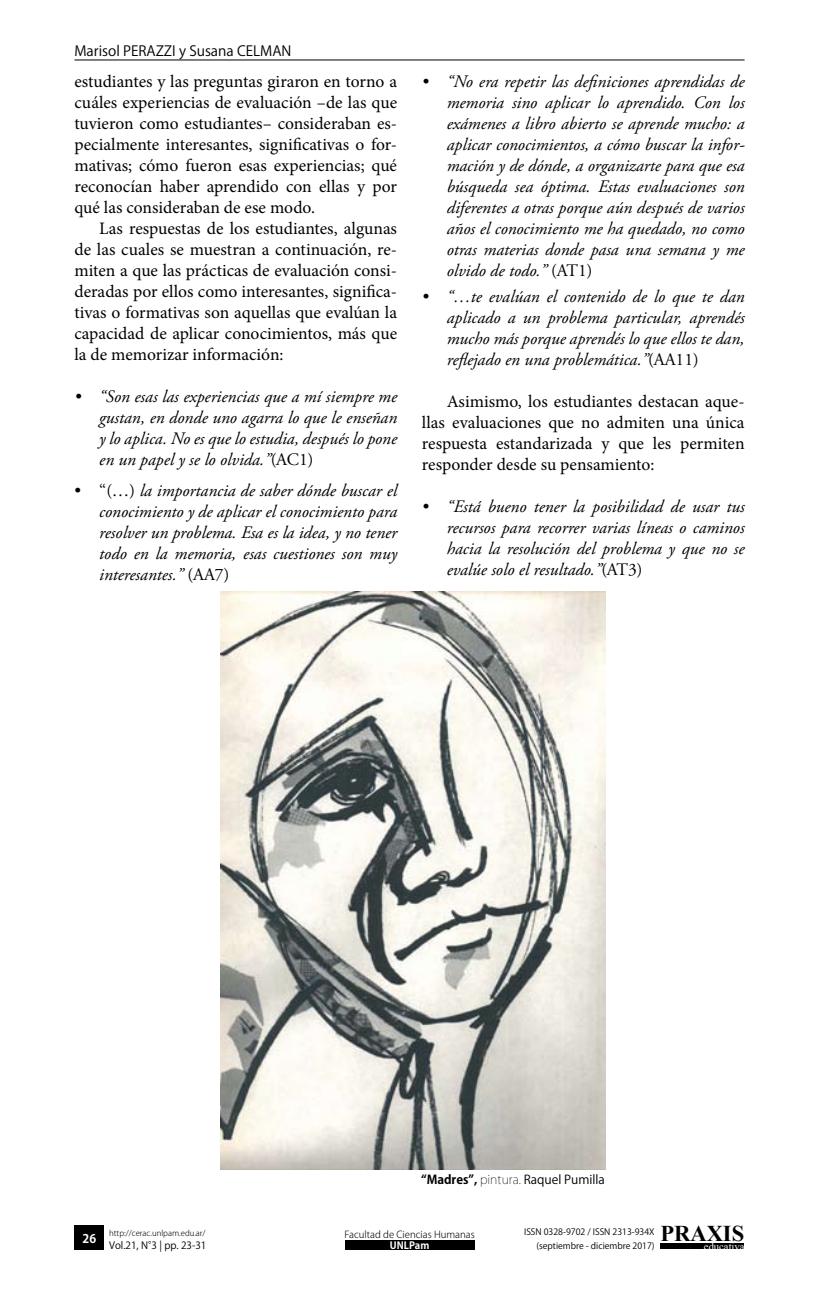
<style>
.page{position:relative;width:829px;height:1290px;background:#fff}
.page>*{position:absolute;margin:0;border:0;box-sizing:border-box;transform-origin:0 0}
.t1{font:700 22.57px "Times New Roman";color:#000}
.t2{font:italic 17.5px/21px "Adobe Garamond Pro";color:#000;text-align:justify}
.t3{font:17.5px/21px "Minion Pro";color:#000;text-align:justify}
.t4{font:14px "Koz Go Std";color:#000}
.t5{font:12.25px "Koz Go Std";color:#000}
.t6{font:700 11.9px "Koz Go Std";color:#fff}
.t7{font:10.67px "Times New Roman";color:#fff}
.t8{font:9.97px "Koz Go Pro";color:#000}
.t9{font:700 9.97px "Koz Go Pro";color:#fff}
.t10{font:300 9.62px "Koz Go Pro";color:#000}
.t11{font:8.75px/14px "Koz Go Pro";color:#000;text-align:right}
.t12{font:300 7.88px "Koz Go Pro";color:#000}
.s1{font-style:normal}
.s2{font-weight:700}
.s3{font-weight:200}
</style>
<div class="page">
<hr style="left:74px;top:60px;width:670px;height:1px;background:#000">
<div style="left:74px;top:1225px;width:30px;height:25px;background:#000"></div>
<div style="left:660px;top:1243px;width:84px;height:6px;background:#000"></div>
<div style="left:345px;top:1240px;width:129px;height:10px;background:#000"></div>
<img style="left:221px;top:592px;width:384px;height:577px">
<p class="t4" style="left:74px;top:42px;width:181px">Marisol Perazzi y Susana Celma</p>
<p class="t4" style="left:281px;top:42px;width:11px">n</p>
<p class="t3" style="left:74px;top:71px;width:324px">estudiantes y las preguntas giraron en torno a cuáles experiencias de evaluación –de las que tuvieron como estudiantes– consideraban es&shy;pecialmente interesantes, significativas o for&shy;mativas; cómo fueron esas experiencias; qué reconocían haber aprendido con ellas y por qué las consideraban de ese modo.</p>
<p class="t3" style="left:74px;top:218px;width:324px;text-indent:25px">Las respuestas de los estudiantes, algunas de las cuales se muestran a continuación, re&shy;miten a que las prácticas de evaluación consi&shy;deradas por ellos como interesantes, significa&shy;tivas o formativas son aquellas que evalúan la capacidad de aplicar conocimientos, más que la de memorizar información:</p>
<p class="t2" style="left:99px;top:387px;width:299px;text-indent:-25px">• “Son esas las experiencias que a mí siempre me gustan, en donde uno agarra lo que le enseñan y lo aplica. No es que lo estudia, después lo pone en un papel y se lo olvida.”<span class="s1">(AC1)</span></p>
<p class="t2" style="left:99px;top:480px;width:299px;text-indent:-25px"><span class="s1">• “(…)</span> la importancia de saber dónde buscar el conocimiento y de aplicar el conocimiento para resolver un problema. Esa es la idea, y no tener todo en la memoria, esas cuestiones son muy interesantes.” <span class="s1">(AA7)</span></p>
<p class="t2" style="left:446px;top:72px;width:299px;text-indent:-25px">• “No era repetir las definiciones aprendidas de memoria sino aplicar lo aprendido. Con los exámenes a libro abierto se aprende mucho: a aplicar conocimientos, a cómo buscar la infor&shy;mación y de dónde, a organizarte para que esa búsqueda sea óptima. Estas evaluaciones son diferentes a otras porque aún después de varios años el conocimiento me ha quedado, no como otras materias donde pasa una semana y me olvido de todo.” <span class="s1">(AT1)</span></p>
<p class="t2" style="left:446px;top:286px;width:299px;text-indent:-25px">• “…te evalúan el contenido de lo que te dan aplicado a un problema particular, aprendés mucho más porque aprendés lo que ellos te dan, reflejado en una problemática.”<span class="s1">(AA11)</span></p>
<p class="t3" style="left:422px;top:391px;width:324px;text-indent:25px">Asimismo, los estudiantes destacan aque&shy;llas evaluaciones que no admiten una única respuesta estandarizada y que les permiten responder desde su pensamiento:</p>
<p class="t2" style="left:446px;top:496px;width:299px;text-indent:-25px">• “Está bueno tener la posibilidad de usar tus recursos para recorrer varias líneas o caminos hacia la resolución del problema y que no se evalúe solo el resultado.”<span class="s1">(AT3)</span></p>
<p class="t5" style="left:421px;top:1172px;width:185px"><span class="s2">“Madres”,</span> <span class="s3">pintura.</span> Raquel Pumilla</p>
<p class="t6" style="left:82px;top:1230px;width:15px">26</p>
<p class="t1" style="left:660px;top:1217px;width:85px">PRAXIS</p>
<p class="t11" style="left:524px;top:1225px;width:132px">ISSN 0328-9702 / ISSN 2313-934X (septiembre - diciembre 2017)</p>
<p class="t12" style="left:109px;top:1228px;width:98px">http://cerac.unlpam.edu.ar/</p>
<p class="t10" style="left:344px;top:1228px;width:132px">Facultad de Ciencias Humanas</p>
<p class="t8" style="left:109px;top:1239px;width:99px">Vol.21, N°3 | pp. 23-31</p>
<p class="t9" style="left:390px;top:1239px;width:41px">UNLPam</p>
<p class="t7" style="left:703px;top:1238px;width:42px">educativa</p>
</div>
